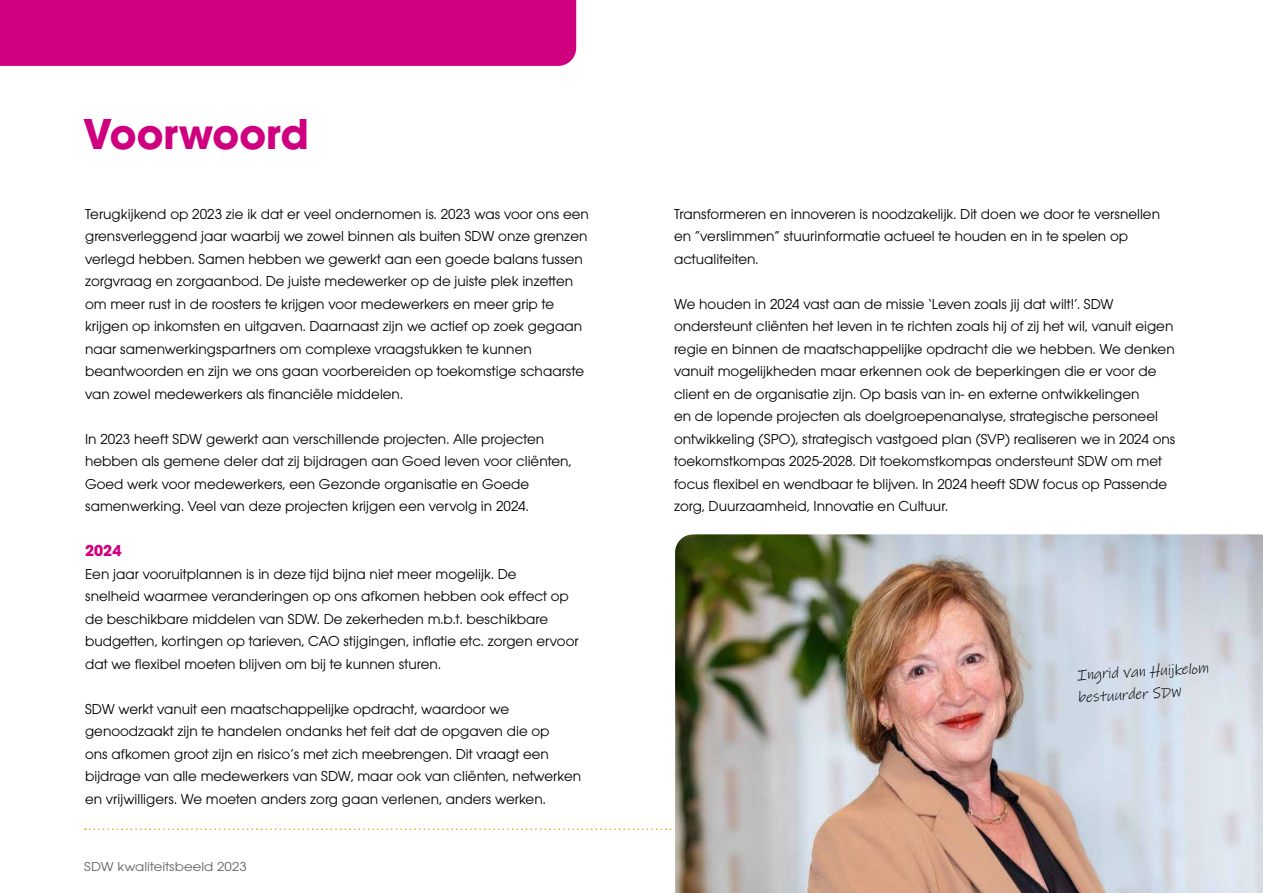
<style>
.page{position:relative;width:1263px;height:893px;background:#fff}
.page>*{position:absolute;margin:0;border:0;box-sizing:border-box;transform-origin:0 0}
.t1{font:700 45px "Avant Garde Gothic Itc T";color:#cf007f}
.t2{font:700 16.5px "Avant Garde Gothic Itc T";color:#cf007f}
.t3{font:15px/22.5px "Avant Garde Gothic Itc T";color:#000}
.t4{font:15px/22.5px "Ink Free";color:#000}
.t5{font:13.5px "Avant Garde Gothic Itc T";color:#646363;scale:1.1 1}
</style>
<div class="page">
<svg style="left:85px;top:828px;width:590px;height:2px"></svg>
<img style="left:675px;top:534px;width:588px;height:359px">
<div style="left:0;top:0;width:576px;height:66px;background:#cf007f"></div>
<h1 class="t1" style="left:84px;top:106px;width:226px">Voorwoord</h1>
<p class="t3" style="left:85px;top:202px;width:505px">Terugkijkend op 2023 zie ik dat er veel ondernomen is. 2023 was voor ons een grensverleggend jaar waarbij we zowel binnen als buiten SDW onze grenzen verlegd hebben. Samen hebben we gewerkt aan een goede balans tussen zorgvraag en zorgaanbod. De juiste medewerker op de juiste plek inzetten om meer rust in de roosters te krijgen voor medewerkers en meer grip te krijgen op inkomsten en uitgaven. Daarnaast zijn we actief op zoek gegaan naar samenwerkingspartners om complexe vraagstukken te kunnen beantwoorden en zijn we ons gaan voorbereiden op toekomstige schaarste van zowel medewerkers als financiële middelen.</p>
<p class="t3" style="left:85px;top:427px;width:488px">In 2023 heeft SDW gewerkt aan verschillende projecten. Alle projecten hebben als gemene deler dat zij bijdragen aan Goed leven voor cliënten, Goed werk voor medewerkers, een Gezonde organisatie en Goede samenwerking. Veel van deze projecten krijgen een vervolg in 2024.</p>
<p class="t2" style="left:85px;top:541px;width:38px">2024</p>
<p class="t3" style="left:85px;top:562px;width:495px">Een jaar vooruitplannen is in deze tijd bijna niet meer mogelijk. De<br>snelheid waarmee veranderingen op ons afkomen hebben ook effect op de beschikbare middelen van SDW. De zekerheden m.b.t. beschikbare budgetten, kortingen op tarieven, CAO stijgingen, inflatie etc. zorgen ervoor dat we flexibel moeten blijven om bij te kunnen sturen.</p>
<p class="t3" style="left:85px;top:697px;width:498px">SDW werkt vanuit een maatschappelijke opdracht, waardoor we genoodzaakt zijn te handelen ondanks het feit dat de opgaven die op<br>ons afkomen groot zijn en risico’s met zich meebrengen. Dit vraagt een bijdrage van alle medewerkers van SDW, maar ook van cliënten, netwerken en vrijwilligers. We moeten anders zorg gaan verlenen, anders werken.</p>
<p class="t5" style="left:84px;top:859px;width:149px">SDW kwaliteitsbeeld 2023</p>
<p class="t3" style="left:674px;top:202px;width:488px">Transformeren en innoveren is noodzakelijk. Dit doen we door te versnellen en “verslimmen” stuurinformatie actueel te houden en in te spelen op actualiteiten.</p>
<p class="t3" style="left:674px;top:292px;width:503px">We houden in 2024 vast aan de missie ‘Leven zoals jij dat wilt!’. SDW ondersteunt cliënten het leven in te richten zoals hij of zij het wil, vanuit eigen regie en binnen de maatschappelijke opdracht die we hebben. We denken vanuit mogelijkheden maar erkennen ook de beperkingen die er voor de client en de organisatie zijn. Op basis van in- en externe ontwikkelingen<br>en de lopende projecten als doelgroepenanalyse, strategische personeel ontwikkeling (SPO), strategisch vastgoed plan (SVP) realiseren we in 2024 ons toekomstkompas 2025-2028. Dit toekomstkompas ondersteunt SDW om met focus flexibel en wendbaar te blijven. In 2024 heeft SDW focus op Passende zorg, Duurzaamheid, Innovatie en Cultuur.</p>
<p class="t4" style="left:1076px;top:663px;width:134px;rotate:-3deg">Ingrid van Huijkelom bestuurder SDW</p>
</div>
